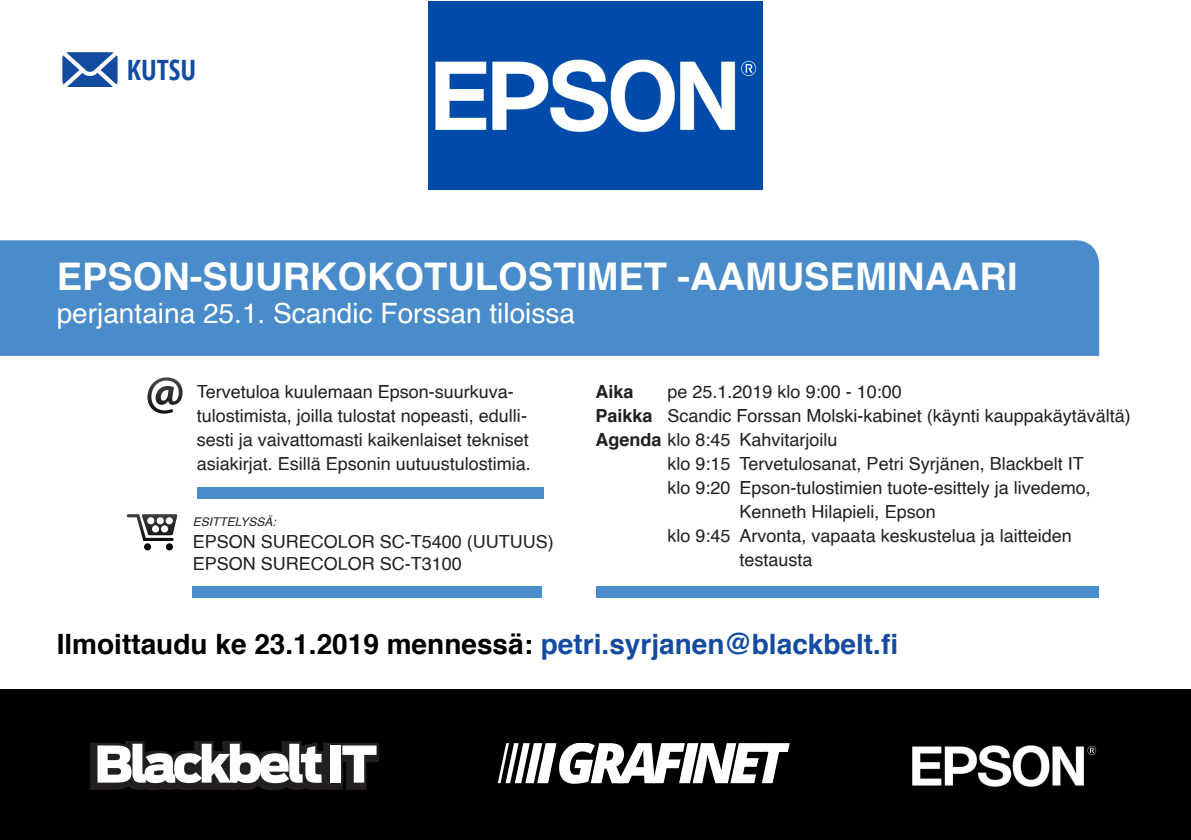
<style>
.page{position:relative;width:1191px;height:840px;background:#fff}
.page>*{position:absolute;margin:0;border:0;box-sizing:border-box;transform-origin:0 0}
.t1{font:700 38px "Helvetica";color:#fff}
.t2{font:700 28px "Helvetica";color:#000}
.t3{font:28px "Helvetica";color:#fff}
.Kutsu{font:700 condensed 28px "Open Sans";color:#134ba0}
.t4{font:18px/24px "Helvetica";color:#231f20}
.t5{font:700 18px "Helvetica";color:#231f20}
.t6{font:italic 12px "Helvetica";color:#231f20}
.s1{font-weight:700}
.s2{color:#134ba0}
</style>
<div class="page">
<div style="left:0;top:689px;width:1191px;height:150px;background:#000"></div>
<div style="left:0;top:240px;width:1099px;height:116px;background:#4a8cc9"></div>
<div style="left:192px;top:586px;width:349px;height:11px;background:#4a8cc9"></div>
<svg style="left:127px;top:514px;width:50px;height:36px"></svg>
<svg style="left:147px;top:377px;width:36px;height:36px"></svg>
<div style="left:198px;top:487px;width:346px;height:11px;background:#4a8cc9"></div>
<svg style="left:62px;top:52px;width:56px;height:35px"></svg>
<div style="left:596px;top:586px;width:503px;height:11px;background:#4a8cc9"></div>
<svg style="left:498px;top:743px;width:291px;height:40px"></svg>
<img style="left:428px;top:1px;width:335px;height:188px">
<img style="left:912px;top:745px;width:185px;height:42px">
<svg style="left:90px;top:741px;width:289px;height:48px;background:#888787"></svg>
<p class="Kutsu" style="left:127px;top:50px;width:71px">KUTSU</p>
<p class="t1" style="left:57px;top:245px;width:962px">EPSON-SUURKOKOTULOSTIMET -AAMUSEMINAARI</p>
<p class="t3" style="left:57px;top:291px;width:520px">perjantaina 25.1. Scandic Forssan tiloissa</p>
<p class="t4" style="left:197px;top:380px;width:336px">Tervetuloa kuulemaan Epson-suurkuva&shy;tulostimista, joilla tulostat nopeasti, edulli&shy;sesti ja vaivattomasti kaikenlaiset tekniset asiakirjat. Esillä Epsonin uutuustulostimia.</p>
<p class="t6" style="left:193px;top:512px;width:85px">ESITTELYSSÄ:</p>
<p class="t4" style="left:193px;top:530px;width:363px">EPSON SURECOLOR SC-T5400 (UUTUUS)</p>
<p class="t4" style="left:193px;top:551px;width:271px">EPSON SURECOLOR SC-T3100</p>
<p class="t5" style="left:595px;top:377px;width:40px">Aika</p>
<p class="t4" style="left:667px;top:380px;width:236px">pe 25.1.2019 klo 9:00 - 10:00</p>
<p class="t4" style="left:595px;top:404px;width:537px"><span class="s1">Paikka</span> Scandic Forssan Molski-kabinet (käynti kauppakäytävältä)</p>
<p class="t4" style="left:595px;top:428px;width:244px"><span class="s1">Agenda</span> klo 8:45 Kahvitarjoilu</p>
<p class="t4" style="left:667px;top:452px;width:418px">klo 9:15 Tervetulosanat, Petri Syrjänen, Blackbelt IT</p>
<p class="t4" style="left:739px;top:476px;width:353px;text-indent:-72px">klo 9:20 Epson-tulostimien tuote-esittely ja livedemo,<br>Kenneth Hilapieli, Epson</p>
<p class="t4" style="left:739px;top:524px;width:334px;text-indent:-72px">klo 9:45 Arvonta, vapaata keskustelua ja laitteiden testausta</p>
<p class="t2" style="left:57px;top:621px;width:843px">Ilmoittaudu ke 23.1.2019 mennessä: <span class="s2">petri.syrjanen@blackbelt.fi</span></p>
</div>
